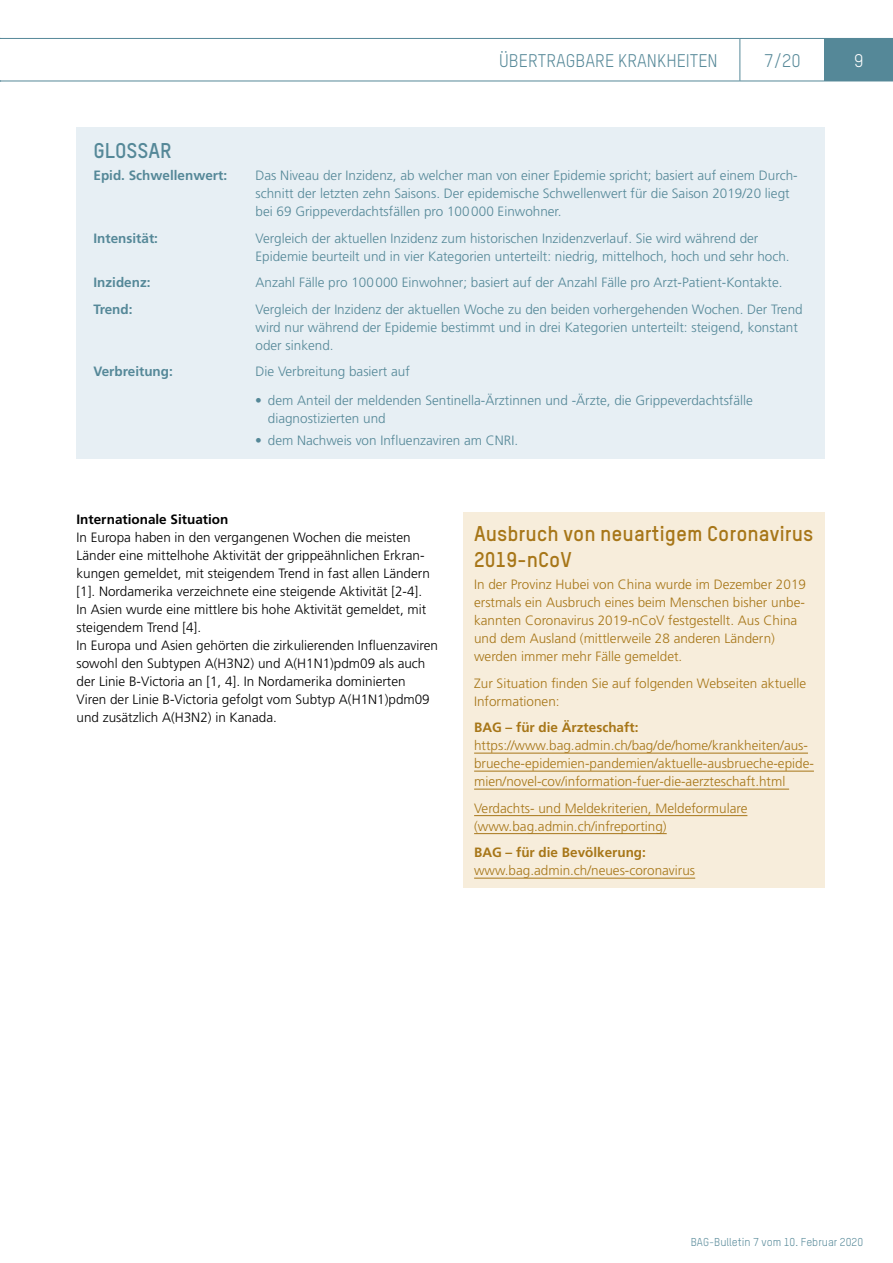
<style>
.page{position:relative;width:893px;height:1263px;background:#fff}
.page>*{position:absolute;margin:0;border:0;box-sizing:border-box;transform-origin:0 0}
.Text_Inhalte_Infobox_Titel_H2{font:700 21px/25.5px "TSTAR";color:#a77618}
.Text_Inhalte_Infobox_Titel_H2-2{font:700 21px "TSTAR";color:#558898}
.t1{font:18px "TSTAR";color:#558898}
.t2{font:18px "TSTAR";color:#fff}
.Text_Inhalte_Infobox_Lauftext{font:300 13.5px/18px "Frutiger";color:#558898}
.Text_Inhalte_Infobox_Lauftext-2{font:300 13.5px/18px "Frutiger";color:#a77618}
.Text_Inhalte_Lauftext_Normal{font:300 13.5px/18px "Frutiger";color:#000}
.Text_Inhalte_Infobox_Lauftext-3{font:700 13.5px "Frutiger";color:#558898}
.Text_Inhalte_Titel_Ebene_3{font:700 13.5px "Frutiger";color:#000}
.t3{font:11.25px "TSTAR";color:#558898}
.s1{font-weight:700}
</style>
<div class="page">
<div style="left:825px;top:38px;width:68px;height:43px;background:#558898"></div>
<hr style="left:0;top:38px;width:740px;height:1px;background:#558898">
<hr style="left:740px;top:38px;width:85px;height:1px;background:#558898">
<hr style="left:740px;top:39px;width:1px;height:42px;background:#558898">
<hr style="left:0;top:81px;width:740px;height:1px;background:#558898">
<hr style="left:740px;top:81px;width:85px;height:1px;background:#558898">
<hr style="left:825px;top:81px;width:68px;height:1px;background:#558898">
<div style="left:463px;top:512px;width:362px;height:376px;background:#f7eddb"></div>
<hr style="left:474px;top:753px;width:334px;height:1px;background:#a77618">
<hr style="left:474px;top:771px;width:340px;height:1px;background:#a77618">
<hr style="left:474px;top:789px;width:315px;height:1px;background:#a77618">
<hr style="left:474px;top:815px;width:273px;height:1px;background:#a77618">
<hr style="left:474px;top:833px;width:193px;height:1px;background:#a77618">
<hr style="left:474px;top:878px;width:221px;height:1px;background:#a77618">
<div style="left:77px;top:128px;width:748px;height:331px;background:#e7eff4"></div>
<h2 class="t1" style="left:499px;top:50px;width:220px">ÜBERTRAGBARE KRANKHEITEN</h2>
<h2 class="t1" style="left:764px;top:49px;width:38px">7/20</h2>
<h2 class="t2" style="left:854px;top:49px;width:11px">9</h2>
<h3 class="Text_Inhalte_Infobox_Titel_H2-2" style="left:94px;top:137px;width:80px">GLOSSAR</h3>
<p class="Text_Inhalte_Infobox_Lauftext-3" style="left:94px;top:167px;width:135px">Epid. Schwellenwert:</p>
<p class="Text_Inhalte_Infobox_Lauftext" style="left:256px;top:167px;width:544px">Das Niveau der Inzidenz, ab welcher man von einer Epidemie spricht; basiert auf einem Durch&shy;schnitt der letzten zehn Saisons. Der epidemische Schwellenwert für die Saison 2019/20 liegt bei 69 Grippeverdachtsfällen pro 100000 Einwohner.</p>
<p class="Text_Inhalte_Infobox_Lauftext-3" style="left:94px;top:230px;width:66px">Intensität:</p>
<p class="Text_Inhalte_Infobox_Lauftext" style="left:256px;top:229px;width:536px">Vergleich der aktuellen Inzidenz zum historischen Inzidenzverlauf. Sie wird während der<br>Epidemie beurteilt und in vier Kategorien unterteilt: niedrig, mittelhoch, hoch und sehr hoch.</p>
<p class="Text_Inhalte_Infobox_Lauftext-3" style="left:94px;top:274px;width:59px">Inzidenz:</p>
<p class="Text_Inhalte_Infobox_Lauftext" style="left:256px;top:274px;width:529px">Anzahl Fälle pro 100000 Einwohner; basiert auf der Anzahl Fälle pro Arzt-Patient-Kontakte.</p>
<p class="Text_Inhalte_Infobox_Lauftext-3" style="left:94px;top:301px;width:41px">Trend:</p>
<p class="Text_Inhalte_Infobox_Lauftext" style="left:256px;top:300px;width:549px">Vergleich der Inzidenz der aktuellen Woche zu den beiden vorhergehenden Wochen. Der Trend wird nur während der Epidemie bestimmt und in drei Kategorien unterteilt: steigend, konstant oder sinkend.</p>
<p class="Text_Inhalte_Infobox_Lauftext-3" style="left:94px;top:363px;width:81px">Verbreitung:</p>
<p class="Text_Inhalte_Infobox_Lauftext" style="left:256px;top:363px;width:156px">Die Verbreitung basiert auf</p>
<p class="Text_Inhalte_Infobox_Lauftext" style="left:268px;top:391px;width:487px;text-indent:-13px">• dem Anteil der meldenden Sentinella-Ärztinnen und -Ärzte, die Grippeverdachtsfälle diagnostizierten und</p>
<p class="Text_Inhalte_Infobox_Lauftext" style="left:255px;top:432px;width:265px">• dem Nachweis von Influenzaviren am CNRI.</p>
<h3 class="Text_Inhalte_Titel_Ebene_3" style="left:77px;top:511px;width:153px">Internationale Situation</h3>
<p class="Text_Inhalte_Lauftext_Normal" style="left:77px;top:528px;width:355px">In Europa haben in den vergangenen Wochen die meisten Länder eine mittelhohe Aktivität der grippeähnlichen Erkran&shy;kungen gemeldet, mit steigendem Trend in fast allen Ländern [1]. Nordamerika verzeichnete eine steigende Aktivität [2-4].<br>In Asien wurde eine mittlere bis hohe Aktivität gemeldet, mit steigendem Trend [4].</p>
<p class="Text_Inhalte_Lauftext_Normal" style="left:77px;top:636px;width:363px">In Europa und Asien gehörten die zirkulierenden Influenzaviren sowohl den Subtypen A(H3N2) und A(H1N1)pdm09 als auch der Linie B-Victoria an [1, 4]. In Nordamerika dominierten Viren der Linie B-Victoria gefolgt vom Subtyp A(H1N1)pdm09 und zusätzlich A(H3N2) in Kanada.</p>
<h3 class="Text_Inhalte_Infobox_Titel_H2" style="left:474px;top:521px;width:341px">Ausbruch von neuartigem Coronavirus<br>2019-nCoV</h3>
<p class="Text_Inhalte_Infobox_Lauftext-2" style="left:474px;top:576px;width:333px">In der Provinz Hubei von China wurde im Dezember 2019 erstmals ein Ausbruch eines beim Menschen bisher unbe&shy;kannten Coronavirus 2019-nCoV festgestellt. Aus China und dem Ausland (mittlerweile 28 anderen Ländern) werden immer mehr Fälle gemeldet.</p>
<p class="Text_Inhalte_Infobox_Lauftext-2" style="left:474px;top:674px;width:334px">Zur Situation finden Sie auf folgenden Webseiten aktuelle<br>Informationen:</p>
<p class="Text_Inhalte_Infobox_Lauftext-2" style="left:474px;top:719px;width:341px"><span class="s1">BAG – für die Ärzteschaft: </span>https://www.bag.admin.ch/bag/de/home/krankheiten/aus&shy;brueche-epidemien-pandemien/aktuelle-ausbrueche-epide&shy;mien/novel-cov/information-fuer-die-aerzteschaft.html</p>
<p class="Text_Inhalte_Infobox_Lauftext-2" style="left:474px;top:799px;width:275px">Verdachts- und Meldekriterien, Meldeformulare (www.bag.admin.ch/infreporting)</p>
<p class="Text_Inhalte_Infobox_Lauftext-2" style="left:474px;top:844px;width:223px"><span class="s1">BAG – für die Bevölkerung: </span>www.bag.admin.ch/neues-coronavirus</p>
<p class="t3" style="left:691px;top:1235px;width:174px">BAG-Bulletin 7 vom 10. Februar 2020</p>
</div>
